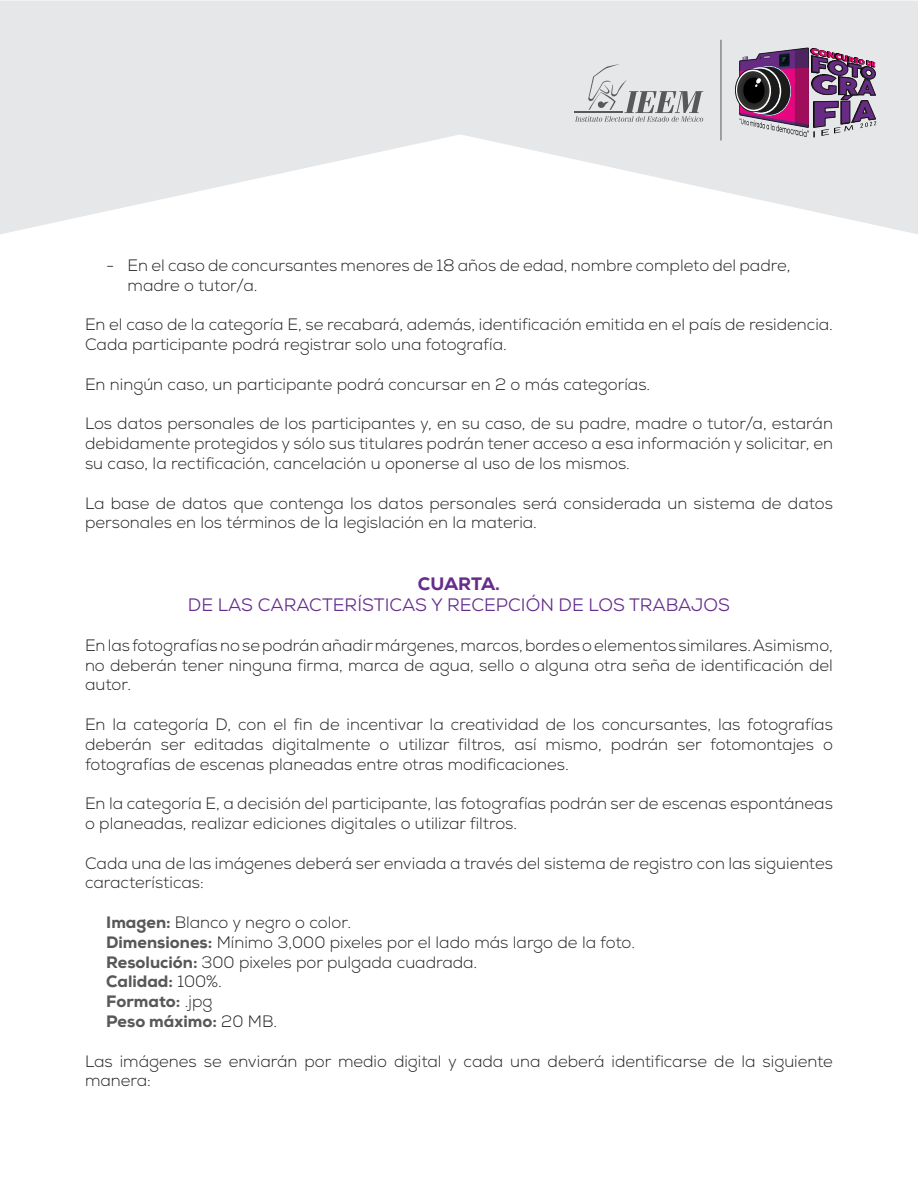
<style>
.page{position:relative;width:918px;height:1188px;background:#fff}
.page>*{position:absolute;margin:0;border:0;box-sizing:border-box;transform-origin:0 0}
.PUNTOS{font:18px "Nexa";color:#662d8c}
.PUNTOS-2{font:800 18px "Nexa";letter-spacing:-.01em;color:#662d8c}
.INCISOS{font:300 16.5px/19.8px "Nexa";color:#231f20}
.t1{font:800 16.5px "Nexa";color:#57585a}
.s1{font-weight:800;color:#57585a}
.s2{font-weight:300;color:#231f20}
</style>
<div class="page">
<svg style="left:0;top:1px;width:918px;height:233px;fill:#e6e7e9"></svg>
<svg style="left:735px;top:48px;width:141px;height:90px;background:#8c6a89"></svg>
<svg style="left:575px;top:64px;width:128px;height:58px;background:#cdced0"></svg>
<hr style="left:721px;top:40px;width:1px;height:101px;background:#57585a">
<p class="INCISOS" style="left:128px;top:256px;width:664px;text-indent:-21px">- En el caso de concursantes menores de 18 años de edad, nombre completo del padre, madre o tutor/a.</p>
<p class="INCISOS" style="left:85px;top:315px;width:749px">En el caso de la categoría E, se recabará, además, identificación emitida en el país de residencia.</p>
<p class="INCISOS" style="left:85px;top:335px;width:423px">Cada participante podrá registrar solo una fotografía.</p>
<p class="INCISOS" style="left:85px;top:375px;width:567px">En ningún caso, un participante podrá concursar en 2 o más categorías.</p>
<p class="INCISOS" style="left:85px;top:414px;width:749px;text-align:justify">Los datos personales de los participantes y, en su caso, de su padre, madre o tutor/a, estarán debidamente protegidos y sólo sus titulares podrán tener acceso a esa información y solicitar, en su caso, la rectificación, cancelación u oponerse al uso de los mismos.</p>
<p class="INCISOS" style="left:85px;top:493px;width:749px">La base de datos que contenga los datos personales será considerada un sistema de datos personales en los términos de la legislación en la materia.</p>
<p class="PUNTOS-2" style="left:418px;top:572px;width:84px">CUARTA.</p>
<p class="PUNTOS" style="left:188px;top:594px;width:544px">DE LAS CARACTERÍSTICAS Y RECEPCIÓN DE LOS TRABAJOS</p>
<p class="INCISOS" style="left:85px;top:636px;width:749px;text-align:justify">En las fotografías no se podrán añadir márgenes, marcos, bordes o elementos similares. Asimismo, no deberán tener ninguna firma, marca de agua, sello o alguna otra seña de identificación del autor.</p>
<p class="INCISOS" style="left:85px;top:715px;width:749px;text-align:justify">En la categoría D, con el fin de incentivar la creatividad de los concursantes, las fotografías deberán ser editadas digitalmente o utilizar filtros, así mismo, podrán ser fotomontajes o fotografías de escenas planeadas entre otras modificaciones.</p>
<p class="INCISOS" style="left:85px;top:794px;width:749px">En la categoría E, a decisión del participante, las fotografías podrán ser de escenas espontáneas o planeadas, realizar ediciones digitales o utilizar filtros.</p>
<p class="INCISOS" style="left:85px;top:853px;width:750px">Cada una de las imágenes deberá ser enviada a través del sistema de registro con las siguientes características:</p>
<p class="INCISOS" style="left:106px;top:913px;width:246px"><span class="s1">Imagen:</span> Blanco y negro o color.</p>
<p class="INCISOS" style="left:106px;top:933px;width:530px"><span class="s1">Dimensiones:</span> Mínimo 3,000 pixeles por el lado más largo de la foto.</p>
<p class="INCISOS" style="left:106px;top:952px;width:373px"><span class="s1">Resolución:</span> 300 pixeles por pulgada cuadrada.</p>
<p class="t1" style="left:106px;top:971px;width:117px">Calidad: <span class="s2">100%.</span></p>
<p class="t1" style="left:106px;top:991px;width:108px">Formato: <span class="s2">.jpg</span></p>
<p class="t1" style="left:106px;top:1011px;width:172px">Peso máximo: <span class="s2">20 MB.</span></p>
<p class="INCISOS" style="left:85px;top:1051px;width:749px">Las imágenes se enviarán por medio digital y cada una deberá identificarse de la siguiente manera:</p>
</div>
